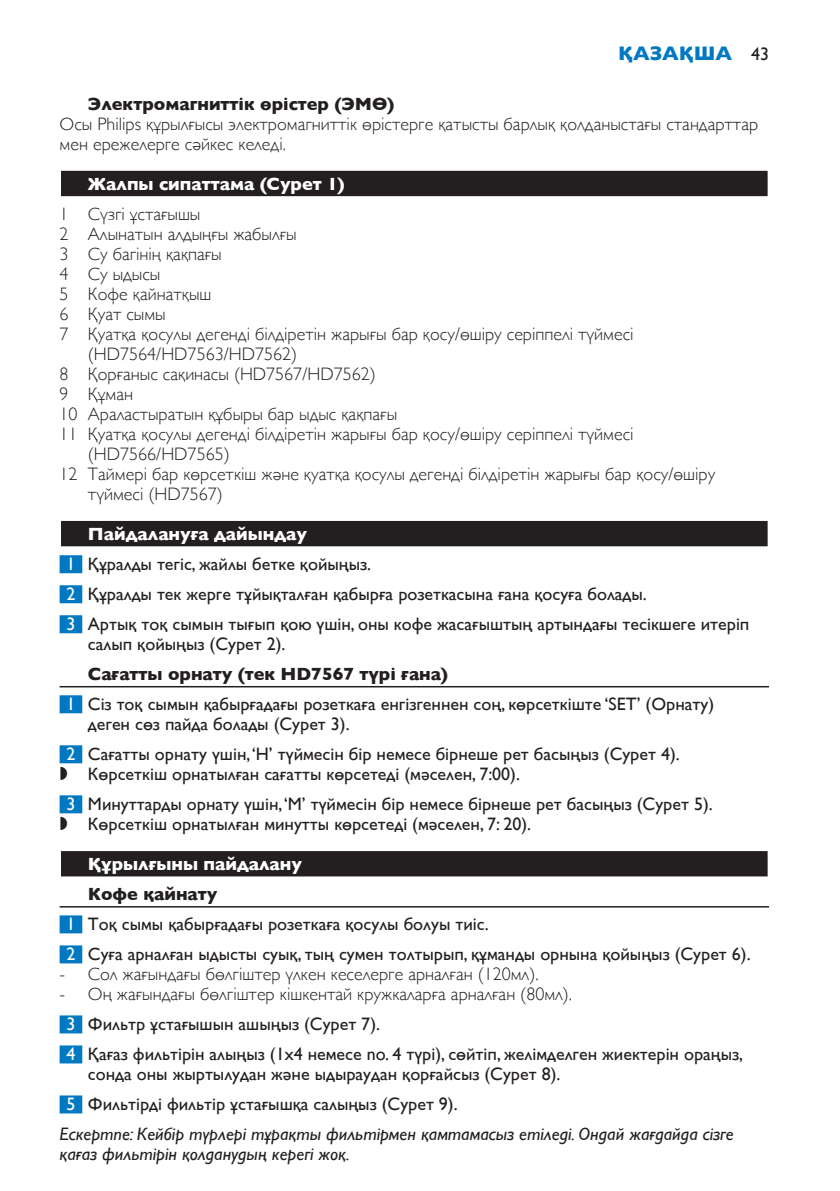
<style>
.page{position:relative;width:840px;height:1191px;background:#fff}
.page>*{position:absolute;margin:0;border:0;box-sizing:border-box;transform-origin:0 0}
.t1{font:700 20px "Gill Sans";color:#0079c2}
.t2{font:18px/30px "Gill Sans";color:#231f20}
.t3{font:300 18px/20px "Gill Sans";color:#231f20}
.t4{font:italic 18px "Gill Sans";color:#231f20}
.t5{font:700 18px "Gill Sans";color:#fff}
.t6{font:700 18px "Gill Sans";color:#231f20}
.s1{font-family:"Gill Sans Alt One WGL";font-weight:400;font-size:18px;color:#231f20}
.s2{font-weight:700;color:#fff}
.s3{color:#fff}
.s4{font-weight:700}
.s5{font-family:"Philips Ll Font Plain"}
.s6{font-family:"Gill Sans Alt One WGL Light";font-weight:400}
.s7{font-family:"Gill Sans Alt One WGL Light"}
.s8{font-weight:300}
</style>
<div class="page">
<div style="left:60px;top:170px;width:708px;height:28px;background:#dcdbdc"></div>
<div style="left:61px;top:171px;width:706px;height:25px;background:#231f20"></div>
<div style="left:60px;top:520px;width:708px;height:28px;background:#bab9b9"></div>
<div style="left:61px;top:521px;width:706px;height:25px;background:#231f20"></div>
<div style="left:60px;top:555px;width:22px;height:18px;background:#0079c2"></div>
<div style="left:60px;top:585px;width:22px;height:18px;background:#0079c2"></div>
<div style="left:60px;top:615px;width:22px;height:18px;background:#0079c2"></div>
<hr style="left:60px;top:686px;width:708px;height:1px;background:#231f20">
<div style="left:60px;top:695px;width:22px;height:18px;background:#0079c2"></div>
<div style="left:60px;top:745px;width:22px;height:18px;background:#0079c2"></div>
<div style="left:60px;top:795px;width:22px;height:18px;background:#0079c2"></div>
<div style="left:60px;top:850px;width:708px;height:28px;background:#9a9999"></div>
<div style="left:61px;top:851px;width:706px;height:25px;background:#231f20"></div>
<hr style="left:60px;top:906px;width:708px;height:1px;background:#231f20">
<div style="left:60px;top:915px;width:22px;height:18px;background:#0079c2"></div>
<div style="left:60px;top:945px;width:22px;height:18px;background:#0079c2"></div>
<div style="left:60px;top:1015px;width:22px;height:18px;background:#0079c2"></div>
<div style="left:60px;top:1045px;width:22px;height:18px;background:#0079c2"></div>
<div style="left:60px;top:1095px;width:22px;height:18px;background:#0079c2"></div>
<p class="t1" style="left:618px;top:42px;width:152px">ҚАЗАҚША <span class="s1">43</span></p>
<p class="t6" style="left:88px;top:93px;width:308px">Электромагниттік өрістер (ЭМӨ)</p>
<p class="t3" style="left:60px;top:114px;width:699px">Осы Philips құрылғысы электромагниттік өрістерге қатысты барлық қолданыстағы стандарттар мен ережелерге сәйкес келеді.</p>
<p class="t5" style="left:88px;top:173px;width:258px">Жалпы сипаттама (Cурет 1)</p>
<p class="t3" style="left:60px;top:204px;width:142px">1 Сүзгі ұстағышы</p>
<p class="t3" style="left:60px;top:224px;width:238px">2 Алынатын алдыңғы жабылғы</p>
<p class="t3" style="left:60px;top:244px;width:164px">3 Су багінің қақпағы</p>
<p class="t3" style="left:60px;top:264px;width:102px">4 Су ыдысы</p>
<p class="t3" style="left:60px;top:284px;width:153px">5 Кофе қайнатқыш</p>
<p class="t3" style="left:60px;top:304px;width:108px">6 Қуат сымы</p>
<p class="t3" style="left:60px;top:324px;width:575px">7 Қуатқа қосулы дегенді білдіретін жарығы бар қосу/өшіру серіппелі түймесі</p>
<p class="t3" style="left:88px;top:344px;width:210px">(HD7564/HD7563/HD7562)</p>
<p class="t3" style="left:60px;top:364px;width:317px">8 Қорғаныс сақинасы (HD7567/HD7562)</p>
<p class="t3" style="left:60px;top:384px;width:75px">9 Құман</p>
<p class="t3" style="left:60px;top:404px;width:339px">10 Араластыратын құбыры бар ыдыс қақпағы</p>
<p class="t3" style="left:60px;top:424px;width:575px">11 Қуатқа қосулы дегенді білдіретін жарығы бар қосу/өшіру серіппелі түймесі</p>
<p class="t3" style="left:88px;top:444px;width:143px">(HD7566/HD7565)</p>
<p class="t3" style="left:60px;top:464px;width:656px">12 Таймері бар көрсеткіш және қуатқа қосулы дегенді білдіретін жарығы бар қосу/өшіру</p>
<p class="t3" style="left:88px;top:484px;width:136px">түймесі (HD7567)</p>
<p class="t2" style="left:66px;top:519px;width:684px;text-indent:22px"><span class="s2">Пайдалануға дайындау<br></span><span class="s3">1</span> Құралды тегіс, жайлы бетке қойыңыз.<br><span class="s3">2</span> Құралды тек жерге тұйықталған қабырға розеткасына ғана қосуға болады.<br><span class="s3">3</span> Артық тоқ сымын тығып қою үшін, оны кофе жасағыштың артындағы тесікшеге итеріп</p>
<p class="t2" style="left:88px;top:629px;width:199px">салып қойыңыз (Cурет 2).</p>
<p class="t2" style="left:66px;top:659px;width:649px;text-indent:22px"><span class="s4">Сағатты орнату (тек HD7567 түрі ғана)<br></span><span class="s3">1</span> Сіз тоқ сымын қабырғадағы розеткаға енгізгеннен соң, көрсеткіште ‘SET’ (Орнату)</p>
<p class="t2" style="left:66px;top:709px;width:614px;text-indent:22px">деген сөз пайда болады (Cурет 3).<br><span class="s3">2</span> Сағатты орнату үшін,‘H’ түймесін бір немесе бірнеше рет басыңыз (Cурет 4).</p>
<p class="t2" style="left:66px;top:759px;width:647px;text-indent:-7px"><span class="s5">,</span> Көрсеткіш орнатылған сағатты көрсетеді (мәселен, 7:00).<br><span class="s3">3</span> Минуттарды орнату үшін,‘M’ түймесін бір немесе бірнеше рет басыңыз (Cурет 5).</p>
<p class="t2" style="left:60px;top:809px;width:473px"><span class="s5">,</span> Көрсеткіш орнатылған минутты көрсетеді (мәселен, 7: 20).</p>
<p class="t5" style="left:88px;top:853px;width:215px">Құрылғыны пайдалану</p>
<p class="t2" style="left:66px;top:879px;width:685px;text-indent:22px"><span class="s4">Кофе қайнату<br></span><span class="s3">1</span> Тоқ сымы қабырғадағы розеткаға қосулы болуы тиіс.<br><span class="s3">2</span> Суға арналған ыдысты суық, тың сумен толтырып, құманды орнына қойыңыз (Cурет 6).</p>
<p class="t3" style="left:60px;top:964px;width:480px"><span class="s6">-</span> Сол жағындағы бөлгіштер үлкен кеселерге арналған (120мл).</p>
<p class="t2" style="left:66px;top:979px;width:677px;text-indent:-7px"><span class="s7">-</span> <span class="s8">Оң жағындағы бөлгіштер кішкентай кружкаларға арналған (80мл).<br></span><span class="s3">3</span> Фильтр ұстағышын ашыңыз (Cурет 7).<br><span class="s3">4</span> Қағаз фильтірін алыңыз (1x4 немесе no. 4 түрі), сөйтіп, желімделген жиектерін ораңыз,</p>
<p class="t2" style="left:88px;top:1059px;width:473px">сонда оны жыртылудан және ыдыраудан қорғайсыз (Cурет 8).</p>
<p class="t2" style="left:66px;top:1089px;width:392px"><span class="s3">5</span> Фильтірді фильтір ұстағышқа салыңыз (Cурет 9).</p>
<p class="t4" style="left:60px;top:1124px;width:675px">Ескертпе: Кейбір түрлері тұрақты фильтірмен қамтамасыз етіледі. Ондай жағдайда сізге</p>
<p class="t4" style="left:60px;top:1144px;width:291px">қағаз фильтірін қолданудың керегі жоқ.</p>
</div>
